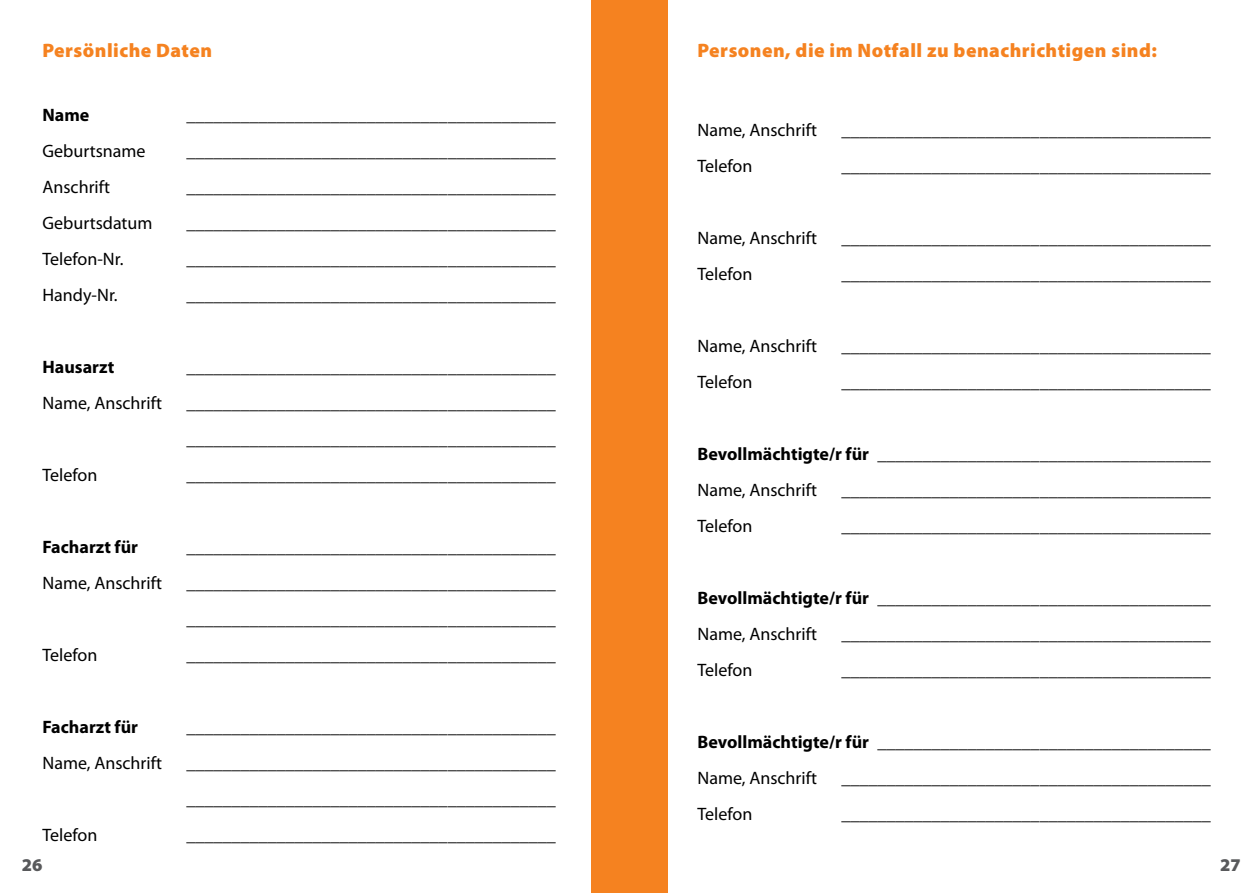
<style>
.page{position:relative;width:1259px;height:893px;background:#fff}
.page>*{position:absolute;margin:0;border:0;box-sizing:border-box;transform-origin:0 0}
.t1{font:900 19.5px "Myriad Pro";letter-spacing:.025em;color:#f58220}
.t2{font:18px/36px "Myriad Pro";color:#000}
.t3{font:700 18px "Myriad Pro";color:#000}
.t4{font:900 18px "Myriad Pro";color:#58595b}
.s1{font-weight:700}
</style>
<div class="page">
<div style="left:591px;top:0;width:77px;height:893px;background:#f58220"></div>
<p class="t1" style="left:43px;top:38px;width:171px">Persönliche Daten</p>
<p class="t3" style="left:43px;top:103px;width:48px">Name</p>
<p class="t2" style="left:43px;top:133px;width:104px">Geburtsname</p>
<p class="t2" style="left:43px;top:169px;width:69px">Anschrift</p>
<p class="t2" style="left:43px;top:205px;width:111px">Geburtsdatum</p>
<p class="t2" style="left:43px;top:241px;width:83px">Telefon-Nr.</p>
<p class="t2" style="left:43px;top:277px;width:77px">Handy-Nr.</p>
<p class="t3" style="left:43px;top:355px;width:73px">Hausarzt</p>
<p class="t2" style="left:43px;top:385px;width:121px">Name, Anschrift</p>
<p class="t2" style="left:43px;top:457px;width:56px">Telefon</p>
<p class="t3" style="left:43px;top:535px;width:97px">Facharzt für</p>
<p class="t2" style="left:43px;top:565px;width:121px">Name, Anschrift</p>
<p class="t2" style="left:43px;top:637px;width:56px">Telefon</p>
<p class="t3" style="left:43px;top:715px;width:97px">Facharzt für</p>
<p class="t2" style="left:43px;top:745px;width:121px">Name, Anschrift</p>
<p class="t2" style="left:43px;top:817px;width:56px">Telefon</p>
<p class="t2" style="left:187px;top:97px;width:370px">_________________________________________</p>
<p class="t2" style="left:187px;top:133px;width:370px">_________________________________________</p>
<p class="t2" style="left:187px;top:169px;width:370px">_________________________________________</p>
<p class="t2" style="left:187px;top:205px;width:370px">_________________________________________</p>
<p class="t2" style="left:187px;top:241px;width:370px">_________________________________________</p>
<p class="t2" style="left:187px;top:277px;width:370px">_________________________________________</p>
<p class="t2" style="left:187px;top:349px;width:370px">_________________________________________</p>
<p class="t2" style="left:187px;top:385px;width:370px">_________________________________________ _________________________________________</p>
<p class="t2" style="left:187px;top:457px;width:370px">_________________________________________</p>
<p class="t2" style="left:187px;top:529px;width:370px">_________________________________________</p>
<p class="t2" style="left:187px;top:565px;width:370px">_________________________________________ _________________________________________</p>
<p class="t2" style="left:187px;top:637px;width:370px">_________________________________________</p>
<p class="t2" style="left:187px;top:709px;width:370px">_________________________________________</p>
<p class="t2" style="left:187px;top:745px;width:370px">_________________________________________ _________________________________________</p>
<p class="t2" style="left:187px;top:817px;width:370px">_________________________________________</p>
<p class="t1" style="left:697px;top:38px;width:461px">Personen, die im Notfall zu benachrichtigen sind:</p>
<p class="t2" style="left:697px;top:111px;width:121px">Name, Anschrift</p>
<p class="t2" style="left:697px;top:147px;width:56px">Telefon</p>
<p class="t2" style="left:697px;top:219px;width:121px">Name, Anschrift</p>
<p class="t2" style="left:697px;top:255px;width:56px">Telefon</p>
<p class="t2" style="left:697px;top:327px;width:121px">Name, Anschrift</p>
<p class="t2" style="left:697px;top:363px;width:56px">Telefon</p>
<p class="t2" style="left:841px;top:111px;width:370px">_________________________________________</p>
<p class="t2" style="left:841px;top:147px;width:370px">_________________________________________</p>
<p class="t2" style="left:841px;top:219px;width:370px">_________________________________________</p>
<p class="t2" style="left:841px;top:255px;width:370px">_________________________________________</p>
<p class="t2" style="left:841px;top:327px;width:370px">_________________________________________</p>
<p class="t2" style="left:841px;top:363px;width:370px">_________________________________________</p>
<p class="t2" style="left:697px;top:435px;width:514px"><span class="s1">Bevollmächtigte/r für</span> _____________________________________<br>Name, Anschrift</p>
<p class="t2" style="left:841px;top:471px;width:370px">_________________________________________</p>
<p class="t2" style="left:697px;top:507px;width:56px">Telefon</p>
<p class="t2" style="left:841px;top:507px;width:370px">_________________________________________</p>
<p class="t2" style="left:697px;top:579px;width:514px"><span class="s1">Bevollmächtigte/r für</span> _____________________________________<br>Name, Anschrift</p>
<p class="t2" style="left:841px;top:615px;width:370px">_________________________________________</p>
<p class="t2" style="left:697px;top:651px;width:56px">Telefon</p>
<p class="t2" style="left:841px;top:651px;width:370px">_________________________________________</p>
<p class="t2" style="left:697px;top:723px;width:514px"><span class="s1">Bevollmächtigte/r für</span> _____________________________________<br>Name, Anschrift</p>
<p class="t2" style="left:841px;top:759px;width:370px">_________________________________________</p>
<p class="t2" style="left:697px;top:795px;width:56px">Telefon</p>
<p class="t2" style="left:841px;top:795px;width:370px">_________________________________________</p>
<p class="t4" style="left:22px;top:853px;width:22px">26</p>
<p class="t4" style="left:1220px;top:853px;width:22px">27</p>
</div>
